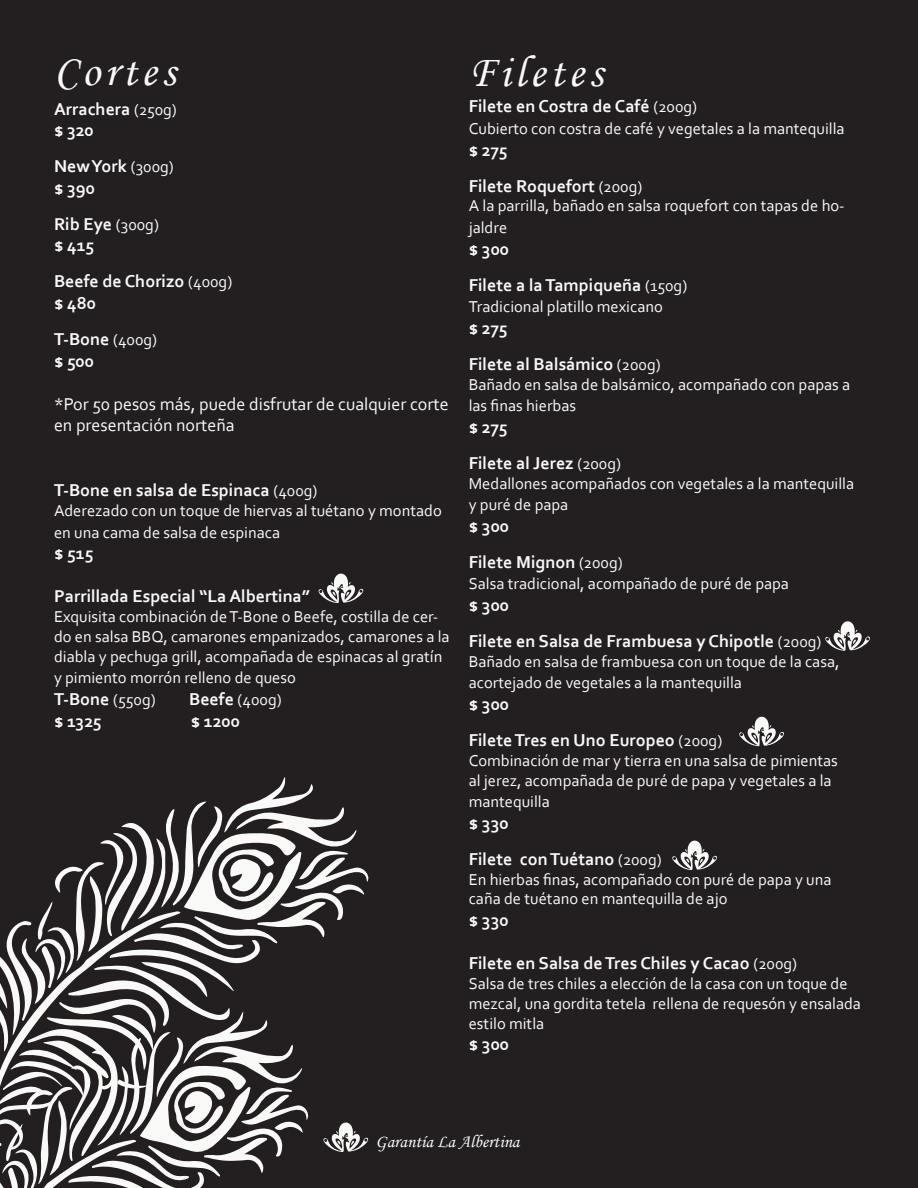
<style>
.page{position:relative;width:918px;height:1188px;background:#231f20}
.page>*{position:absolute;margin:0;border:0;box-sizing:border-box;transform-origin:0 0}
.t1{font:45px "Monotype Corsiva";letter-spacing:.1em;color:#f9faf8}
.t2{font:700 18px "Corbel";color:#f9faf8}
.t3{font:18px/21.6px "Corbel";color:#f9faf8}
.t4{font:18px "Monotype Corsiva";color:#f9faf8}
.t5{font:16.5px/19.8px "Corbel";color:#f9faf8}
.s1{font-weight:400;font-size:16.5px}
.s2{font-weight:700;font-size:18px}
</style>
<div class="page">
<svg style="left:0;top:777px;width:368px;height:411px"></svg>
<svg style="left:318px;top:573px;width:46px;height:30px"></svg>
<svg style="left:825px;top:621px;width:45px;height:30px"></svg>
<svg style="left:739px;top:716px;width:45px;height:30px"></svg>
<svg style="left:672px;top:840px;width:45px;height:30px"></svg>
<p class="t1" style="left:54px;top:44px;width:123px">Cortes</p>
<p class="t2" style="left:54px;top:98px;width:124px">Arrachera <span class="s1">(250g)</span></p>
<p class="t2" style="left:54px;top:119px;width:41px">$ 320</p>
<p class="t2" style="left:54px;top:155px;width:121px">New York <span class="s1">(300g)</span></p>
<p class="t2" style="left:54px;top:177px;width:43px">$ 390</p>
<p class="t2" style="left:54px;top:213px;width:107px">Rib Eye <span class="s1">(300g)</span></p>
<p class="t2" style="left:54px;top:234px;width:42px">$ 415</p>
<p class="t2" style="left:54px;top:270px;width:180px">Beefe de Chorizo <span class="s1">(400g)</span></p>
<p class="t2" style="left:54px;top:292px;width:43px">$ 480</p>
<p class="t2" style="left:54px;top:328px;width:105px">T-Bone <span class="s1">(400g)</span></p>
<p class="t2" style="left:54px;top:350px;width:42px">$ 500</p>
<p class="t3" style="left:54px;top:393px;width:396px">*Por 50 pesos más, puede disfrutar de cualquier corte en presentación norteña</p>
<p class="t2" style="left:54px;top:479px;width:265px">T-Bone en salsa de Espinaca <span class="s1">(400g)</span></p>
<p class="t5" style="left:54px;top:499px;width:389px;line-height:21.6px">Aderezado con un toque de hiervas al tuétano y montado en una cama de salsa de espinaca</p>
<p class="t2" style="left:54px;top:542px;width:41px">$ 515</p>
<p class="t2" style="left:54px;top:585px;width:258px">Parrillada Especial “La Albertina”</p>
<p class="t5" style="left:54px;top:607px;width:397px">Exquisita combinación de T-Bone o Beefe, costilla de cer&shy;do en salsa BBQ, camarones empanizados, camarones a la diabla y pechuga grill, acompañada de espinacas al gratín</p>
<p class="t5" style="left:54px;top:668px;width:243px">y pimiento morrón relleno de queso</p>
<p class="t2" style="left:54px;top:688px;width:103px">T-Bone <span class="s1">(550g)</span></p>
<p class="t5" style="left:189px;top:689px;width:94px"><span class="s2">Beefe</span> (400g)</p>
<p class="t2" style="left:54px;top:710px;width:49px">$ 1325</p>
<p class="t2" style="left:191px;top:710px;width:51px">$ 1200</p>
<p class="t1" style="left:469px;top:45px;width:136px">Filetes</p>
<p class="t2" style="left:469px;top:95px;width:230px">Filete en Costra de Café <span class="s1">(200g)</span></p>
<p class="t5" style="left:469px;top:118px;width:377px">Cubierto con costra de café y vegetales a la mantequilla</p>
<p class="t2" style="left:469px;top:138px;width:40px">$ 275</p>
<p class="t2" style="left:469px;top:174px;width:175px">Filete Roquefort <span class="s1">(200g)</span></p>
<p class="t5" style="left:469px;top:195px;width:377px;line-height:21.6px">A la parrilla, bañado en salsa roquefort con tapas de ho&shy;jaldre</p>
<p class="t2" style="left:469px;top:237px;width:42px">$ 300</p>
<p class="t2" style="left:469px;top:273px;width:220px">Filete a la Tampiqueña <span class="s1">(150g)</span></p>
<p class="t5" style="left:469px;top:296px;width:196px">Tradicional platillo mexicano</p>
<p class="t2" style="left:469px;top:317px;width:40px">$ 275</p>
<p class="t2" style="left:469px;top:353px;width:193px">Filete al Balsámico <span class="s1">(200g)</span></p>
<p class="t5" style="left:469px;top:373px;width:383px;line-height:21.6px">Bañado en salsa de balsámico, acompañado con papas a las finas hierbas</p>
<p class="t2" style="left:469px;top:416px;width:40px">$ 275</p>
<p class="t2" style="left:469px;top:452px;width:154px">Filete al Jerez <span class="s1">(200g)</span></p>
<p class="t5" style="left:469px;top:472px;width:387px;line-height:21.6px">Medallones acompañados con vegetales a la mantequilla y puré de papa</p>
<p class="t2" style="left:469px;top:515px;width:42px">$ 300</p>
<p class="t2" style="left:469px;top:551px;width:156px">Filete Mignon <span class="s1">(200g)</span></p>
<p class="t5" style="left:469px;top:574px;width:322px">Salsa tradicional, acompañado de puré de papa</p>
<p class="t2" style="left:469px;top:594px;width:42px">$ 300</p>
<p class="t2" style="left:469px;top:630px;width:354px">Filete en Salsa de Frambuesa y Chipotle <span class="s1">(200g)</span></p>
<p class="t5" style="left:469px;top:650px;width:372px;line-height:21.6px">Bañado en salsa de frambuesa con un toque de la casa, acortejado de vegetales a la mantequilla</p>
<p class="t2" style="left:469px;top:693px;width:42px">$ 300</p>
<p class="t2" style="left:469px;top:729px;width:255px">Filete Tres en Uno Europeo <span class="s1">(200g)</span></p>
<p class="t5" style="left:469px;top:750px;width:371px">Combinación de mar y tierra en una salsa de pimientas al jerez, acompañada de puré de papa y vegetales a la</p>
<p class="t5" style="left:469px;top:791px;width:83px">mantequilla</p>
<p class="t2" style="left:469px;top:812px;width:42px">$ 330</p>
<p class="t2" style="left:469px;top:848px;width:195px">Filete con Tuétano <span class="s1">(200g)</span></p>
<p class="t5" style="left:469px;top:869px;width:364px">En hierbas finas, acompañado con puré de papa y una caña de tuétano en mantequilla de ajo</p>
<p class="t2" style="left:469px;top:909px;width:42px">$ 330</p>
<p class="t2" style="left:469px;top:952px;width:330px">Filete en Salsa de Tres Chiles y Cacao <span class="s1">(200g)</span></p>
<p class="t5" style="left:469px;top:973px;width:394px">Salsa de tres chiles a elección de la casa con un toque de mezcal, una gordita tetela rellena de requesón y ensalada estilo mitla</p>
<p class="t2" style="left:469px;top:1033px;width:42px">$ 300</p>
<p class="t4" style="left:376px;top:1131px;width:145px">Garantía La Albertina</p>
</div>
